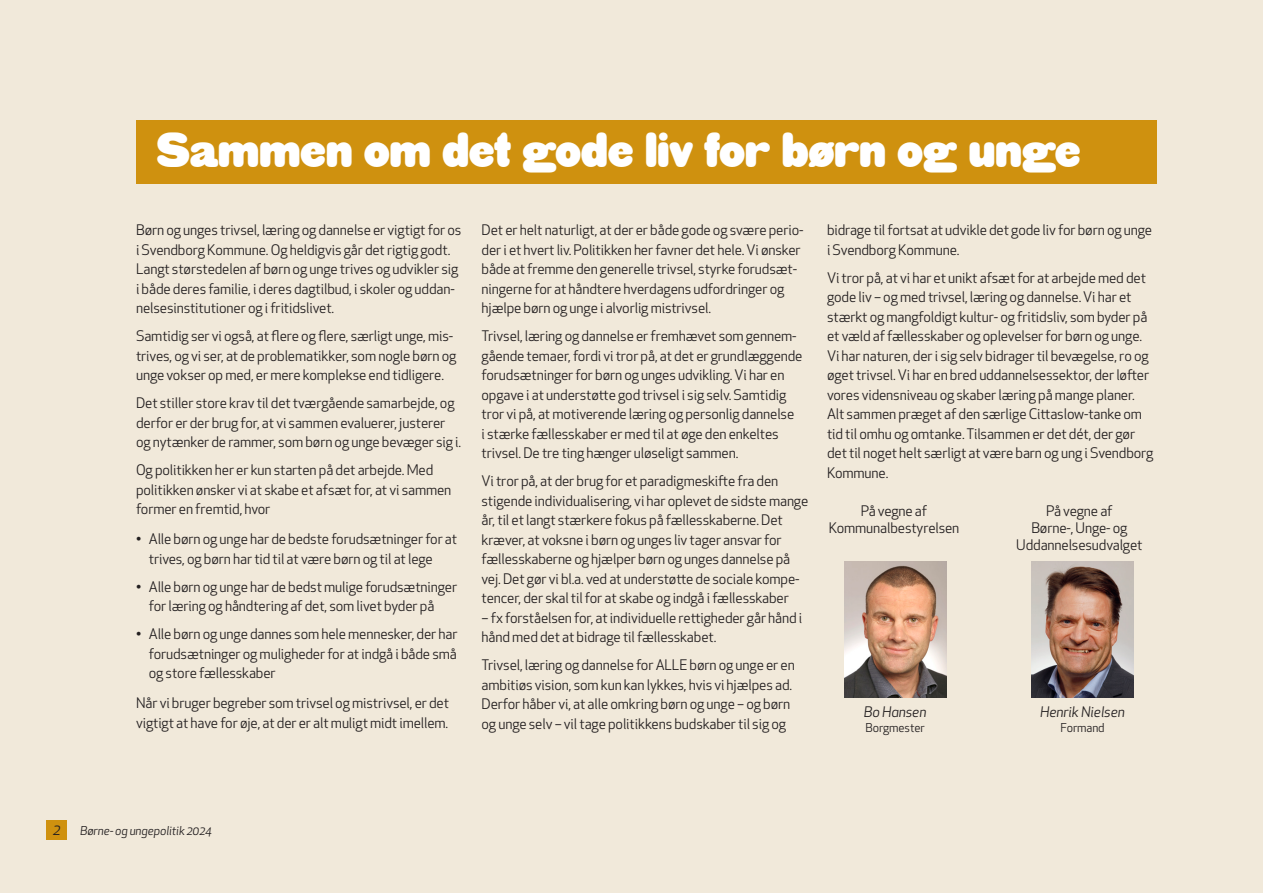
<style>
.page{position:relative;width:1263px;height:893px;background:#f1e9da}
.page>*{position:absolute;margin:0;border:0;box-sizing:border-box;transform-origin:0 0}
.t1{font:48px "HWT Gothic Round";letter-spacing:-.01em;color:#fff}
.t2{font:italic 15px "Apex New";color:#231f20}
.t3{font:14.25px/19.5px "Apex New";letter-spacing:-.01em;color:#231f20}
.t4{font:italic 14.25px "Apex New";letter-spacing:-.01em;color:#231f20}
.t5{font:italic 12px "Apex New";letter-spacing:-.01em;color:#231f20}
.t6{font:12px "Apex New";letter-spacing:-.01em;color:#231f20}
</style>
<div class="page">
<img style="left:844px;top:561px;width:102px;height:136px">
<img style="left:1031px;top:561px;width:102px;height:136px">
<div style="left:136px;top:120px;width:1021px;height:64px;background:#cf910f"></div>
<div style="left:47px;top:821px;width:20px;height:19px;background:#cf910f"></div>
<p class="t1" style="left:156px;top:124px;width:926px">Sammen om det gode liv for børn og unge</p>
<p class="t3" style="left:136px;top:220px;width:327px">Børn og unges trivsel, læring og dannelse er vigtigt for os i Svendborg Kommune. Og heldigvis går det rigtig godt.<br>Langt størstedelen af børn og unge trives og udvikler sig i både deres familie, i deres dagtilbud, i skoler og uddan&shy;nelsesinstitutioner og i fritidslivet.</p>
<p class="t3" style="left:136px;top:326px;width:322px">Samtidig ser vi også, at flere og flere, særligt unge, mis&shy;trives, og vi ser, at de problematikker, som nogle børn og unge vokser op med, er mere komplekse end tidligere.</p>
<p class="t3" style="left:136px;top:393px;width:327px">Det stiller store krav til det tværgående samarbejde, og derfor er der brug for, at vi sammen evaluerer, justerer og nytænker de rammer, som børn og unge bevæger sig i.</p>
<p class="t3" style="left:136px;top:460px;width:317px">Og politikken her er kun starten på det arbejde. Med politikken ønsker vi at skabe et afsæt for, at vi sammen former en fremtid, hvor</p>
<p class="t3" style="left:149px;top:529px;width:310px;text-indent:-13px">• Alle børn og unge har de bedste forudsætninger for at trives, og børn har tid til at være børn og til at lege</p>
<p class="t3" style="left:149px;top:577px;width:310px;text-indent:-13px">• Alle børn og unge har de bedst mulige forudsætninger for læring og håndtering af det, som livet byder på</p>
<p class="t3" style="left:149px;top:624px;width:310px;text-align:justify;text-indent:-13px">• Alle børn og unge dannes som hele mennesker, der har forudsætninger og muligheder for at indgå i både små og store fællesskaber</p>
<p class="t3" style="left:136px;top:693px;width:314px">Når vi bruger begreber som trivsel og mistrivsel, er det vigtigt at have for øje, at der er alt muligt midt imellem.</p>
<p class="t3" style="left:482px;top:220px;width:323px">Det er helt naturligt, at der er både gode og svære perio&shy;der i et hvert liv. Politikken her favner det hele. Vi ønsker både at fremme den generelle trivsel, styrke forudsæt&shy;ningerne for at håndtere hverdagens udfordringer og hjælpe børn og unge i alvorlig mistrivsel.</p>
<p class="t3" style="left:482px;top:326px;width:322px">Trivsel, læring og dannelse er fremhævet som gennem&shy;gående temaer, fordi vi tror på, at det er grundlæggende forudsætninger for børn og unges udvikling. Vi har en opgave i at understøtte god trivsel i sig selv. Samtidig tror vi på, at motiverende læring og personlig dannelse<br>i stærke fællesskaber er med til at øge den enkeltes trivsel. De tre ting hænger uløseligt sammen.</p>
<p class="t3" style="left:482px;top:471px;width:328px">Vi tror på, at der brug for et paradigmeskifte fra den stigende individualisering, vi har oplevet de sidste mange år, til et langt stærkere fokus på fællesskaberne. Det kræver, at voksne i børn og unges liv tager ansvar for fællesskaberne og hjælper børn og unges dannelse på vej. Det gør vi bl.a. ved at understøtte de sociale kompe&shy;tencer, der skal til for at skabe og indgå i fællesskaber</p>
<p class="t3" style="left:482px;top:608px;width:322px">– fx forståelsen for, at individuelle rettigheder går hånd i hånd med det at bidrage til fællesskabet.</p>
<p class="t3" style="left:482px;top:655px;width:315px">Trivsel, læring og dannelse for ALLE børn og unge er en ambitiøs vision, som kun kan lykkes, hvis vi hjælpes ad.<br>Derfor håber vi, at alle omkring børn og unge – og børn og unge selv – vil tage politikkens budskaber til sig og</p>
<p class="t3" style="left:827px;top:220px;width:327px">bidrage til fortsat at udvikle det gode liv for børn og unge i Svendborg Kommune.</p>
<p class="t3" style="left:827px;top:268px;width:328px">Vi tror på, at vi har et unikt afsæt for at arbejde med det gode liv – og med trivsel, læring og dannelse. Vi har et stærkt og mangfoldigt kultur- og fritidsliv, som byder på et væld af fællesskaber og oplevelser for børn og unge.<br>Vi har naturen, der i sig selv bidrager til bevægelse, ro og øget trivsel. Vi har en bred uddannelsessektor, der løfter vores vidensniveau og skaber læring på mange planer.<br>Alt sammen præget af den særlige Cittaslow-tanke om tid til omhu og omtanke. Tilsammen er det dét, der gør det til noget helt særligt at være barn og ung i Svendborg Kommune.</p>
<p class="t3" style="left:829px;top:502px;width:132px;line-height:17.2px;text-align:center">På vegne af<br>Kommunalbestyrelsen</p>
<p class="t3" style="left:1016px;top:502px;width:128px;line-height:17.2px;text-align:center">På vegne af<br>Børne-, Unge- og<br>Uddannelsesudvalget</p>
<p class="t4" style="left:864px;top:703px;width:64px">Bo Hansen</p>
<p class="t6" style="left:865px;top:720px;width:61px">Borgmester</p>
<p class="t4" style="left:1040px;top:703px;width:86px">Henrik Nielsen</p>
<p class="t6" style="left:1060px;top:720px;width:46px">Formand</p>
<p class="t2" style="left:53px;top:820px;width:9px">2</p>
<p class="t5" style="left:80px;top:823px;width:133px">Børne- og ungepolitik 2024</p>
</div>
